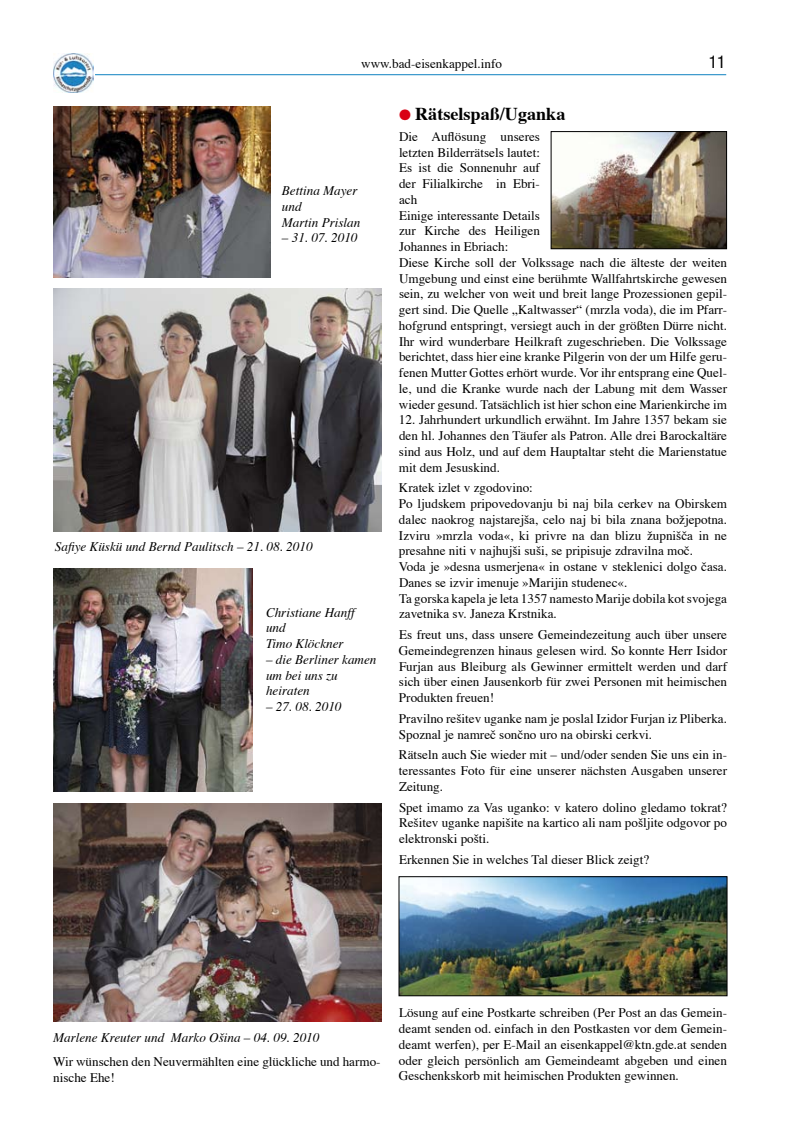
<style>
.page{position:relative;width:798px;height:1134px;background:#fff}
.page>*{position:absolute;margin:0;border:0;box-sizing:border-box;transform-origin:0 0}
.t1{font:700 18.12px "Times CE";color:#000}
.t2{font:condensed 17.5px "Helvetica Neue";color:#000}
.t3{font:13.12px/15.8px "Times CE";color:#000;text-align:justify}
.t4{font:italic 13.12px/15.8px "Times CE";color:#000}
.s1{color:#d90015}
</style>
<div class="page">
<img style="left:53px;top:53px;width:40px;height:40px">
<hr style="left:95px;top:74px;width:631px;height:1px;background:#0e81c0">
<img style="left:53px;top:106px;width:217px;height:172px">
<img style="left:53px;top:803px;width:328px;height:219px">
<img style="left:53px;top:289px;width:328px;height:242px">
<img style="left:53px;top:568px;width:199px;height:223px">
<img style="left:552px;top:133px;width:172px;height:114px">
<div style="left:550px;top:131px;width:176px;height:118px;border:1px solid #000"></div>
<img style="left:400px;top:878px;width:325px;height:116px">
<div style="left:398px;top:876px;width:329px;height:120px;border:1px solid #000"></div>
<p class="t3" style="left:361px;top:57px;width:142px">www.bad-eisenkappel.info</p>
<h2 class="t2" style="left:708px;top:52px;width:18px">11</h2>
<p class="t4" style="left:282px;top:184px;width:80px">Bettina Mayer und<br>Martin Prislan</p>
<p class="t4" style="left:282px;top:231px;width:77px">– 31. 07. 2010</p>
<p class="t4" style="left:55px;top:540px;width:259px">Safiye Küskü und Bernd Paulitsch – 21. 08. 2010</p>
<p class="t4" style="left:266px;top:605px;width:90px">Christiane Hanff und<br>Timo Klöckner</p>
<p class="t4" style="left:266px;top:652px;width:112px">– die Berliner kamen um bei uns zu heiraten</p>
<p class="t4" style="left:266px;top:700px;width:77px">– 27. 08. 2010</p>
<h1 class="t1" style="left:399px;top:102px;width:168px"><span class="s1">●</span> Rätselspaß/Uganka</h1>
<p class="t3" style="left:399px;top:129px;width:329px;text-align:left">Die Auflösung unseres<br>letzten Bilderrätsels lautet:<br>Es ist die Sonnenuhr auf<br>der Filialkirche in Ebri-<br>ach<br>Einige interessante Details<br>zur Kirche des Heiligen<br>Johannes in Ebriach:<br>Diese Kirche soll der Volkssage nach die älteste der weiten Umgebung und einst eine berühmte Wallfahrtskirche gewesen sein, zu welcher von weit und breit lange Prozessionen gepil&shy;gert sind. Die Quelle „Kaltwasser“ (mrzla voda), die im Pfarr&shy;hofgrund entspringt, versiegt auch in der größten Dürre nicht.<br>Ihr wird wunderbare Heilkraft zugeschrieben. Die Volkssage berichtet, dass hier eine kranke Pilgerin von der um Hilfe geru&shy;fenen Mutter Gottes erhört wurde. Vor ihr entsprang eine Quel&shy;le, und die Kranke wurde nach der Labung mit dem Wasser wieder gesund. Tatsächlich ist hier schon eine Marienkirche im</p>
<p class="t3" style="left:399px;top:413px;width:329px">12. Jahrhundert urkundlich erwähnt. Im Jahre 1357 bekam sie den hl. Johannes den Täufer als Patron. Alle drei Barockaltäre sind aus Holz, und auf dem Hauptaltar steht die Marienstatue mit dem Jesuskind.</p>
<p class="t3" style="left:399px;top:481px;width:329px;text-align:left">Kratek izlet v zgodovino:<br>Po ljudskem pripovedovanju bi naj bila cerkev na Obirskem dalec naokrog najstarejša, celo naj bi bila znana božjepotna.<br>Izviru »mrzla voda«, ki privre na dan blizu župnišča in ne presahne niti v najhujši suši, se pripisuje zdravilna moč.<br>Voda je »desna usmerjena« in ostane v steklenici dolgo časa.<br>Danes se izvir imenuje »Marijin studenec«.<br>Ta gorska kapela je leta 1357 namesto Marije dobila kot svojega zavetnika sv. Janeza Krstnika.</p>
<p class="t3" style="left:399px;top:628px;width:329px">Es freut uns, dass unsere Gemeindezeitung auch über unsere Gemeindegrenzen hinaus gelesen wird. So konnte Herr Isidor Furjan aus Bleiburg als Gewinner ermittelt werden und darf sich über einen Jausenkorb für zwei Personen mit heimischen Produkten freuen!</p>
<p class="t3" style="left:399px;top:711px;width:329px">Pravilno rešitev uganke nam je poslal Izidor Furjan iz Pliberka.<br>Spoznal je namreč sončno uro na obirski cerkvi.</p>
<p class="t3" style="left:399px;top:748px;width:329px">Rätseln auch Sie wieder mit – und/oder senden Sie uns ein in&shy;teressantes Foto für eine unserer nächsten Ausgaben unserer Zeitung.</p>
<p class="t3" style="left:399px;top:800px;width:329px">Spet imamo za Vas uganko: v katero dolino gledamo tokrat?<br>Rešitev uganke napišite na kartico ali nam pošljite odgovor po elektronski pošti.</p>
<p class="t3" style="left:399px;top:852px;width:251px">Erkennen Sie in welches Tal dieser Blick zeigt?</p>
<p class="t4" style="left:53px;top:1030px;width:268px">Marlene Kreuter und Marko Ošina – 04. 09. 2010</p>
<p class="t3" style="left:53px;top:1055px;width:329px">Wir wünschen den Neuvermählten eine glückliche und harmo&shy;nische Ehe!</p>
<p class="t3" style="left:399px;top:1006px;width:329px">Lösung auf eine Postkarte schreiben (Per Post an das Gemein&shy;deamt senden od. einfach in den Postkasten vor dem Gemein&shy;deamt werfen), per E-Mail an eisenkappel@ktn.gde.at senden oder gleich persönlich am Gemeindeamt abgeben und einen Geschenkskorb mit heimischen Produkten gewinnen.</p>
</div>
